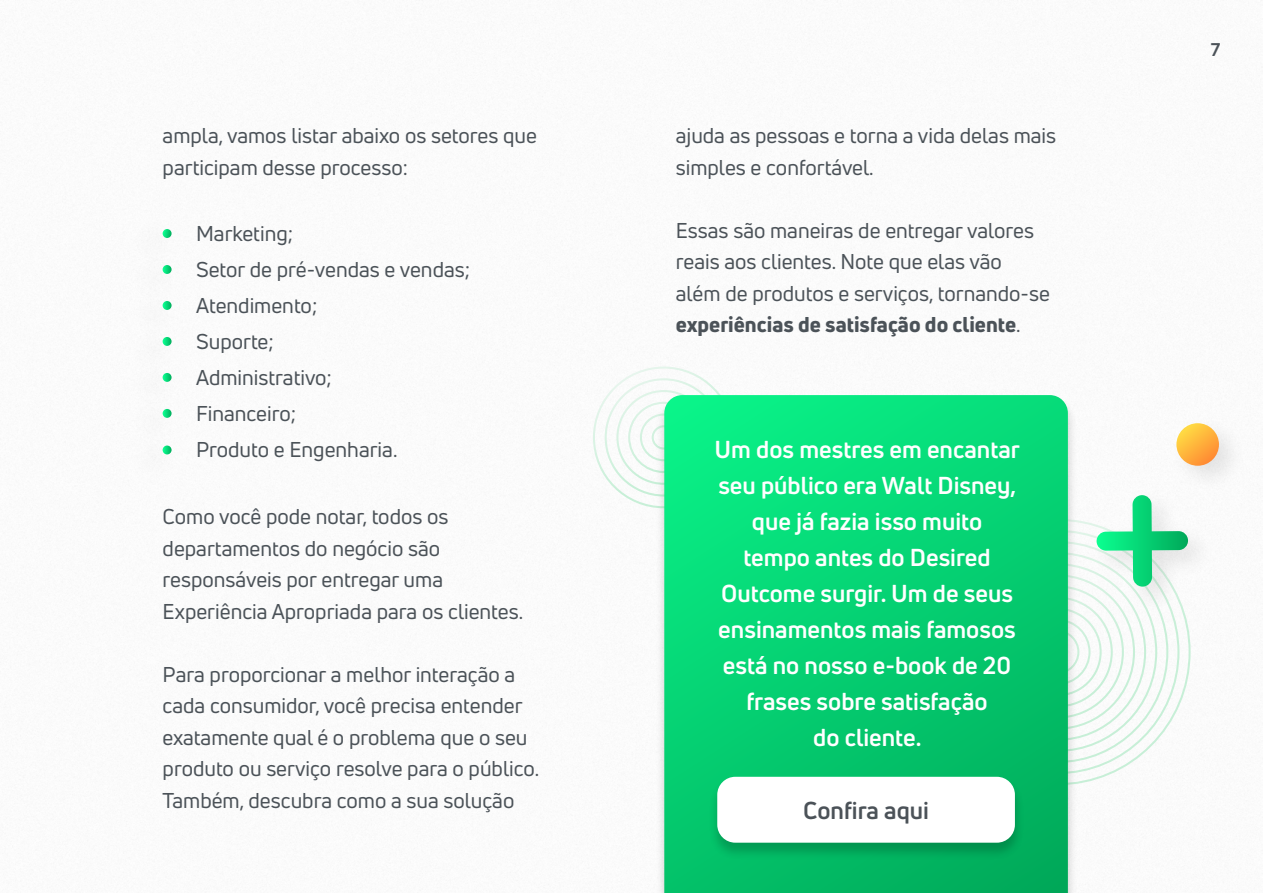
<style>
.page{position:relative;width:1263px;height:893px;background:#fff}
.page>*{position:absolute;margin:0;border:0;box-sizing:border-box;transform-origin:0 0}
.t1{font:700 24px/36px "Uni Neue";color:#fff;text-align:center}
.t2{font:700 24px "Uni Neue";color:#4b5258}
.t3{font:21px/31.5px "Uni Neue";color:#4b5258}
.t4{font:700 18px "Uni Neue";color:#4b5258}
.s1{font-weight:800}
</style>
<div class="page">
<svg style="left:593px;top:367px;width:127px;height:141px"></svg>
<div style="left:128px;top:215px;width:53px;height:53px;background:#fafafa"></div>
<svg style="left:163px;top:229px;width:9px;height:9px"></svg>
<div style="left:128px;top:287px;width:53px;height:53px;background:#f9f9f9"></div>
<svg style="left:163px;top:304px;width:9px;height:6px"></svg>
<div style="left:128px;top:251px;width:53px;height:53px;background:#fafafa"></div>
<svg style="left:163px;top:265px;width:9px;height:9px"></svg>
<div style="left:128px;top:323px;width:53px;height:53px;background:#fafafa"></div>
<svg style="left:163px;top:337px;width:9px;height:9px"></svg>
<div style="left:128px;top:358px;width:53px;height:54px;background:#fafafa"></div>
<svg style="left:163px;top:373px;width:9px;height:9px"></svg>
<div style="left:128px;top:394px;width:53px;height:54px;background:#fafafa"></div>
<svg style="left:163px;top:409px;width:9px;height:9px"></svg>
<div style="left:128px;top:431px;width:53px;height:53px;background:#fafafa"></div>
<svg style="left:163px;top:445px;width:9px;height:9px"></svg>
<div style="left:655px;top:394px;width:422px;height:499px;background:#000;opacity:.2"></div>
<svg style="left:664px;top:395px;width:404px;height:498px;background:#06d374"></svg>
<div style="left:708px;top:776px;width:316px;height:84px;background:#000;opacity:.2"></div>
<div style="left:717px;top:777px;width:298px;height:66px;background:#fff;border-radius:18px"></div>
<div style="left:1089px;top:487px;width:128px;height:128px;background:#fafafa"></div>
<svg style="left:957px;top:495px;width:231px;height:257px"></svg>
<div style="left:1168px;top:415px;width:80px;height:80px;background:#000;opacity:.1"></div>
<svg style="left:1176px;top:423px;width:43px;height:43px"></svg>
<p class="t3" style="left:163px;top:120px;width:376px">ampla, vamos listar abaixo os setores que participam desse processo:</p>
<p class="t3" style="left:676px;top:120px;width:382px">ajuda as pessoas e torna a vida delas mais simples e confortável.</p>
<p class="t3" style="left:196px;top:215px;width:276px;line-height:36px">Marketing;<br>Setor de pré-vendas e vendas;<br>Atendimento;<br>Suporte;<br>Administrativo;<br>Financeiro;<br>Produto e Engenharia.</p>
<p class="t3" style="left:163px;top:501px;width:362px">Como você pode notar, todos os departamentos do negócio são responsáveis por entregar uma Experiência Apropriada para os clientes.</p>
<p class="t3" style="left:163px;top:658px;width:378px">Para proporcionar a melhor interação a cada consumidor, você precisa entender exatamente qual é o problema que o seu produto ou serviço resolve para o público.<br>Também, descubra como a sua solução</p>
<p class="t3" style="left:676px;top:214px;width:376px">Essas são maneiras de entregar valores reais aos clientes. Note que elas vão além de produtos e serviços, tornando-se <span class="s1">experiências de satisfação do cliente</span>.</p>
<p class="t1" style="left:715px;top:431px;width:307px">Um dos mestres em encantar seu público era Walt Disney, que já fazia isso muito<br>tempo antes do Desired<br>Outcome surgir. Um de seus ensinamentos mais famosos está no nosso e-book de 20 frases sobre satisfação<br>do cliente.</p>
<p class="t2" style="left:803px;top:795px;width:127px">Confira aqui</p>
<p class="t4" style="left:1211px;top:38px;width:11px">7</p>
</div>
